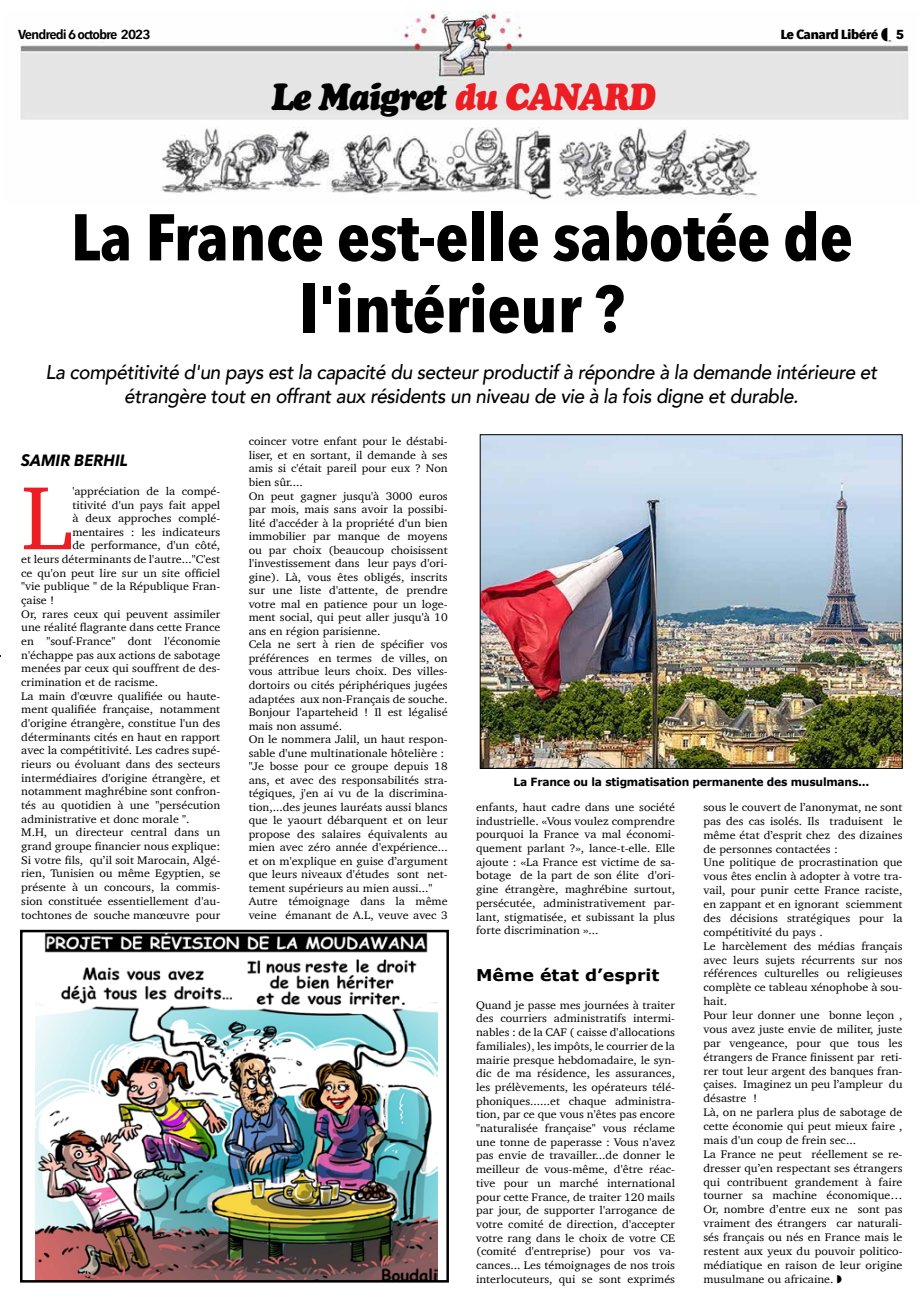
<style>
.page{position:relative;width:922px;height:1312px;background:#fff}
.page>*{position:absolute;margin:0;border:0;box-sizing:border-box;transform-origin:0 0}
.t1{font:91.75px "Charter";color:#ed1d24;scale:1.07 1}
.t2{font:700 65.25px/71.8px "Avenir Next Condensed";letter-spacing:-.01em;color:#000;text-align:center;scale:1.08 1}
.t3{font:italic 37.5px "Cooper Black Std";letter-spacing:-.04em;color:#000;scale:.9 1}
.t4{font:italic 500 20px/24px "Avenir";letter-spacing:-.02em;color:#000;text-align:center;scale:.95 1}
.t5{font:700 16.25px "Verdana";color:#000;scale:1.07 1}
.t6{font:italic 700 16.25px "Avenir Next";color:#000;scale:.94 1}
.t7{font:600 13px "Avenir Next Condensed";letter-spacing:-.06em;color:#000;scale:1.25 1}
.t8{font:700 13px "Avenir Next Condensed";letter-spacing:-.04em;color:#000;scale:1.25 1}
.t9{font:11.25px/13.5px "Charter";color:#000;scale:1.07 1}
.t10{font:700 11.25px "Verdana";letter-spacing:-.02em;color:#000;scale:.96 1}
.s1{color:#ed1d24}
</style>
<div class="page">
<img style="left:20px;top:12px;width:889px;height:188px">
<img style="left:481px;top:436px;width:419px;height:330px">
<div style="left:479px;top:434px;width:423px;height:334px;border:1px solid #000"></div>
<img style="left:35px;top:932px;width:403px;height:347px">
<div style="left:20px;top:929px;width:429px;height:353px;border:2px solid #000"></div>
<svg style="left:881px;top:28px;width:6px;height:13px"></svg>
<p class="t7" style="left:18px;top:23px;width:107px">Vendredi 6 octobre 2023</p>
<p class="t8" style="left:780px;top:27px;width:80px">Le Canard Libéré</p>
<p class="t8" style="left:895px;top:27px;width:8px">5</p>
<h3 class="t3" style="left:271px;top:73px;width:428px">Le Maigret <span class="s1">du CANARD</span></h3>
<h2 class="t2" style="left:71px;top:201px;width:725px">La France est-elle sabotée de l'intérieur ?</h2>
<h3 class="t4" style="left:46px;top:360px;width:876px">La compétitivité d'un pays est la capacité du secteur productif à répondre à la demande intérieure et étrangère tout en offrant aux résidents un niveau de vie à la fois digne et durable.</h3>
<h3 class="t6" style="left:21px;top:446px;width:115px">SAMIR BERHIL</h3>
<h1 class="t1" style="left:21px;top:438px;width:49px">L</h1>
<p class="t9" style="left:72px;top:484px;width:140px">'appréciation de la compé-</p>
<p class="t9" style="left:72px;top:498px;width:140px">titivité d'un pays fait appel</p>
<p class="t9" style="left:72px;top:511px;width:140px">à deux approches complé-</p>
<p class="t9" style="left:72px;top:525px;width:140px">mentaires : les indicateurs</p>
<p class="t9" style="left:72px;top:538px;width:140px">de performance, d'un côté,</p>
<p class="t9" style="left:21px;top:552px;width:187px">et leurs déterminants de l'autre..."C'est</p>
<p class="t9" style="left:21px;top:565px;width:187px">ce qu'on peut lire sur un site officiel</p>
<p class="t9" style="left:21px;top:579px;width:187px">"vie publique " de la République Fran-</p>
<p class="t9" style="left:21px;top:593px;width:32px">çaise !</p>
<p class="t9" style="left:21px;top:606px;width:187px">Or, rares ceux qui peuvent assimiler</p>
<p class="t9" style="left:21px;top:620px;width:187px">une réalité flagrante dans cette France</p>
<p class="t9" style="left:21px;top:634px;width:187px">en "souf-France" dont l'économie</p>
<p class="t9" style="left:21px;top:647px;width:187px">n'échappe pas aux actions de sabotage</p>
<p class="t9" style="left:21px;top:661px;width:187px">menées par ceux qui souffrent de des-</p>
<p class="t9" style="left:21px;top:675px;width:129px">crimination et de racisme.</p>
<p class="t9" style="left:21px;top:688px;width:187px">La main d'œuvre qualifiée ou haute-</p>
<p class="t9" style="left:21px;top:702px;width:187px">ment qualifiée française, notamment</p>
<p class="t9" style="left:21px;top:716px;width:187px">d'origine étrangère, constitue l'un des</p>
<p class="t9" style="left:21px;top:729px;width:187px">déterminants cités en haut en rapport</p>
<p class="t9" style="left:21px;top:743px;width:187px">avec la compétitivité. Les cadres supé-</p>
<p class="t9" style="left:21px;top:757px;width:187px">rieurs ou évoluant dans des secteurs</p>
<p class="t9" style="left:21px;top:770px;width:187px">intermédiaires d'origine étrangère, et</p>
<p class="t9" style="left:21px;top:784px;width:187px">notamment maghrébine sont confron-</p>
<p class="t9" style="left:21px;top:798px;width:187px">tés au quotidien à une "persécution</p>
<p class="t9" style="left:21px;top:811px;width:159px">administrative et donc morale ".</p>
<p class="t9" style="left:21px;top:825px;width:187px">M.H, un directeur central dans un</p>
<p class="t9" style="left:21px;top:839px;width:187px">grand groupe financier nous explique:</p>
<p class="t9" style="left:21px;top:852px;width:187px">Si votre fils, qu’il soit Marocain, Algé-</p>
<p class="t9" style="left:21px;top:866px;width:187px">rien, Tunisien ou même Egyptien, se</p>
<p class="t9" style="left:21px;top:880px;width:187px">présente à un concours, la commis-</p>
<p class="t9" style="left:21px;top:893px;width:187px">sion constituée essentiellement d'au-</p>
<p class="t9" style="left:21px;top:907px;width:187px">tochtones de souche manœuvre pour</p>
<p class="t9" style="left:248px;top:434px;width:187px">coincer votre enfant pour le déstabi&shy;liser, et en sortant, il demande à ses amis si c'était pareil pour eux ? Non bien sûr....<br>On peut gagner jusqu'à 3000 euros par mois, mais sans avoir la possibi&shy;lité d'accéder à la propriété d'un bien immobilier par manque de moyens ou par choix (beaucoup choisissent l'investissement dans leur pays d'ori&shy;gine). Là, vous êtes obligés, inscrits sur une liste d'attente, de prendre votre mal en patience pour un loge&shy;ment social, qui peut aller jusqu'à 10 ans en région parisienne.<br>Cela ne sert à rien de spécifier vos préférences en termes de villes, on vous attribue leurs choix. Des villes&shy;dortoirs ou cités périphériques jugées adaptées aux non-Français de souche.<br>Bonjour l'aparteheid ! Il est légalisé mais non assumé.<br>On le nommera Jalil, un haut respon&shy;sable d'une multinationale hôtelière : "Je bosse pour ce groupe depuis 18 ans, et avec des responsabilités stra&shy;tégiques, j'en ai vu de la discrimina&shy;tion,...des jeunes lauréats aussi blancs que le yaourt débarquent et on leur propose des salaires équivalents au mien avec zéro année d'expérience... et on m'explique en guise d’argument que leurs niveaux d'études sont net&shy;tement supérieurs au mien aussi..." Autre témoignage dans la même veine émanant de A.L, veuve avec 3</p>
<p class="t10" style="left:513px;top:774px;width:372px">La France ou la stigmatisation permanente des musulmans...</p>
<p class="t9" style="left:476px;top:799px;width:187px;text-align:justify">enfants, haut cadre dans une société industrielle. «Vous voulez comprendre pourquoi la France va mal économi&shy;quement parlant ?», lance-t-elle. Elle ajoute : «La France est victime de sa&shy;botage de la part de son élite d'ori&shy;gine étrangère, maghrébine surtout, persécutée, administrativement par&shy;lant, stigmatisée, et subissant la plus forte discrimination »...</p>
<h3 class="t5" style="left:476px;top:964px;width:173px">Même état d’esprit</h3>
<p class="t9" style="left:476px;top:997px;width:187px;text-align:justify">Quand je passe mes journées à traiter des courriers administratifs intermi&shy;nables : de la CAF ( caisse d'allocations familiales), les impôts, le courrier de la mairie presque hebdomadaire, le syn&shy;dic de ma résidence, les assurances, les prélèvements, les opérateurs télé&shy;phoniques......et chaque administra&shy;tion, par ce que vous n'êtes pas encore "naturalisée française" vous réclame une tonne de paperasse : Vous n'avez pas envie de travailler...de donner le meilleur de vous-même, d'être réac&shy;tive pour un marché international pour cette France, de traiter 120 mails par jour, de supporter l'arrogance de votre comité de direction, d'accepter votre rang dans le choix de votre CE (comité d'entreprise) pour vos va&shy;cances... Les témoignages de nos trois interlocuteurs, qui se sont exprimés</p>
<p class="t9" style="left:703px;top:799px;width:187px;line-height:13.9px">sous le couvert de l’anonymat, ne sont pas des cas isolés. Ils traduisent le même état d’esprit chez des dizaines de personnes contactées :<br>Une politique de procrastination que vous êtes enclin à adopter à votre tra&shy;vail, pour punir cette France raciste, en zappant et en ignorant sciemment des décisions stratégiques pour la compétitivité du pays .<br>Le harcèlement des médias français avec leurs sujets récurrents sur nos références culturelles ou religieuses complète ce tableau xénophobe à sou&shy;hait.<br>Pour leur donner une bonne leçon , vous avez juste envie de militer, juste par vengeance, pour que tous les étrangers de France finissent par reti&shy;rer tout leur argent des banques fran&shy;çaises. Imaginez un peu l’ampleur du désastre !<br>Là, on ne parlera plus de sabotage de cette économie qui peut mieux faire , mais d'un coup de frein sec...<br>La France ne peut réellement se re&shy;dresser qu’en respectant ses étrangers qui contribuent grandement à faire tourner sa machine économique… Or, nombre d’entre eux ne sont pas vraiment des étrangers car naturali&shy;sés français ou nés en France mais le restent aux yeux du pouvoir politico&shy;médiatique en raison de leur origine musulmane ou africaine.</p>
</div>
